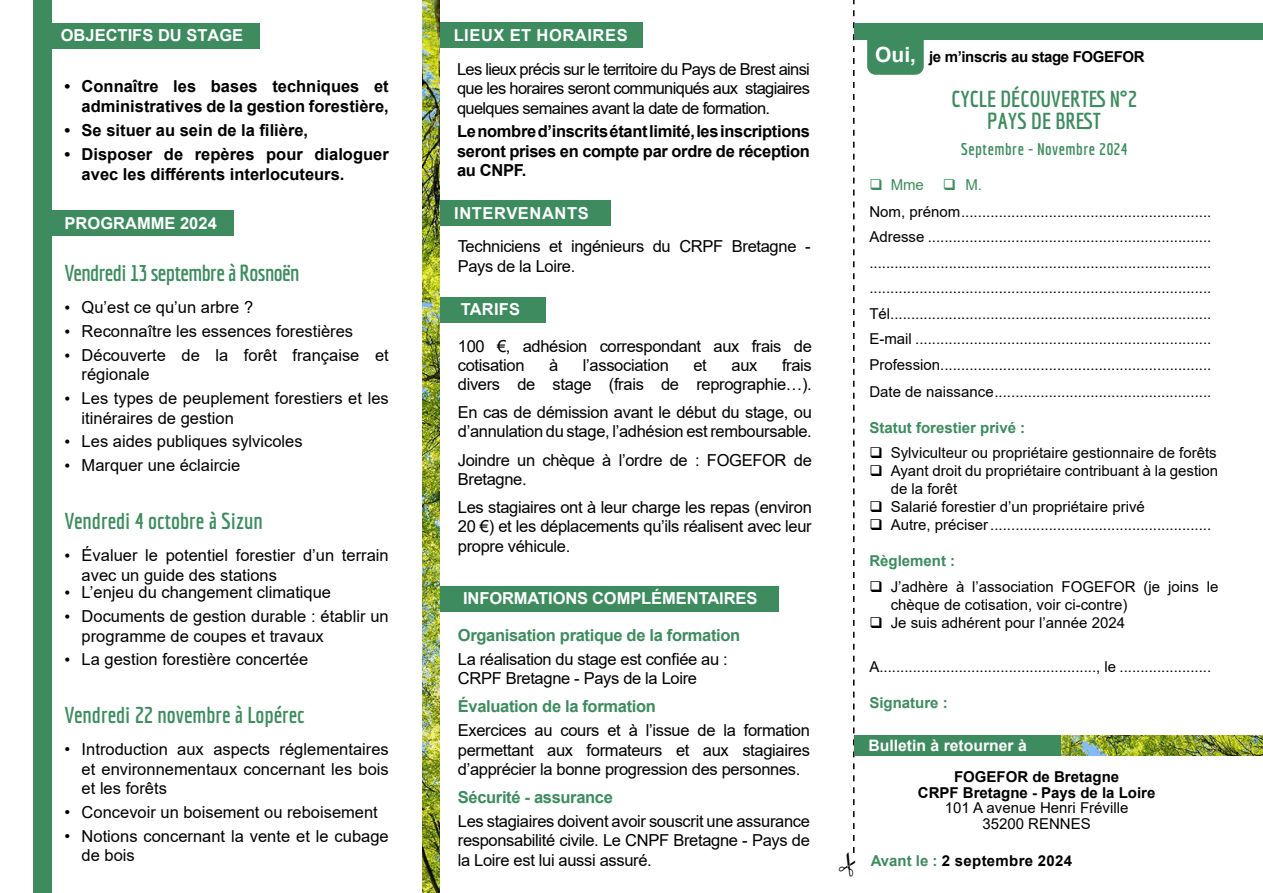
<style>
.page{position:relative;width:1263px;height:893px;background:#fff}
.page>*{position:absolute;margin:0;border:0;box-sizing:border-box;transform-origin:0 0}
.t1{font:700 22.5px/22.5px "Economica";color:#3d8b5e;text-align:center}
.t2{font:700 22.5px "Economica";letter-spacing:-.025em;color:#3d8b5e}
.t3{font:16.5px/19.5px "Arial";letter-spacing:-.02em;color:#000;text-align:justify}
.t4{font:16.5px/19.5px "Arial";color:#000}
.t5{font:700 16.5px/19.8px "Arial";color:#000;text-align:right}
.t6{font:700 16.5px "Arial";letter-spacing:-.02em;color:#3d8b5e}
.t7{font:700 16.5px "Arial";color:#fff}
.t8{font:700 16.5px "Arial";letter-spacing:.035em;color:#fff}
.t9{font:700 16.5px "Economica";letter-spacing:.03em;color:#3d8b5e}
.t10{font:700 15.75px "Arial";color:#fff}
.t11{font:15px/25.5px "Arial";color:#000}
.t12{font:700 15px/15.6px "Arial";color:#000;text-align:center}
.t13{font:700 15px "Arial";color:#3d8b5e}
.t14{font:700 15px "Arial";letter-spacing:-.025em;color:#000}
.t15{font:700 15px "Arial";letter-spacing:.02em;color:#000}
.t16{font:15px "Arial";color:#3d8b5e}
.s1{font-family:"Times New Roman"}
.s2{font-size:21px;color:#fff}
.s3{color:#3d8b5e}
</style>
<div class="page">
<div style="left:51px;top:211px;width:183px;height:25px;background:#3d8b5e"></div>
<div style="left:50px;top:23px;width:210px;height:26px;background:#3d8b5e"></div>
<div style="left:34px;top:0;width:18px;height:893px;background:#3d8b5e"></div>
<img style="left:33px;top:535px;width:1px;height:234px">
<div style="left:439px;top:22px;width:204px;height:26px;background:#3d8b5e"></div>
<div style="left:440px;top:200px;width:171px;height:26px;background:#3d8b5e"></div>
<div style="left:439px;top:297px;width:107px;height:26px;background:#3d8b5e"></div>
<div style="left:440px;top:586px;width:339px;height:26px;background:#3d8b5e"></div>
<div style="left:867px;top:31px;width:57px;height:44px;background:#3d8b5e;border-radius:9px"></div>
<div style="left:855px;top:23px;width:408px;height:17px;background:#3d8b5e"></div>
<div style="left:854px;top:735px;width:209px;height:20px;background:#3d8b5e"></div>
<img style="left:1062px;top:735px;width:201px;height:20px">
<img style="left:422px;top:0;width:17px;height:893px">
<svg style="left:853px;top:0;width:2px;height:853px"></svg>
<p class="t7" style="left:61px;top:24px;width:184px">OBJECTIFS DU STAGE</p>
<p class="t5" style="left:65px;top:77px;width:326px">• Connaître les bases techniques et administratives de la gestion forestière,</p>
<p class="t5" style="left:65px;top:121px;width:245px">• Se situer au sein de la filière,</p>
<p class="t5" style="left:82px;top:145px;width:309px;text-align:left;text-indent:-17px">• Disposer de repères pour dialoguer avec les différents interlocuteurs.</p>
<p class="t7" style="left:65px;top:211px;width:154px">PROGRAMME 2024</p>
<h1 class="t2" style="left:65px;top:260px;width:236px">Vendredi 13 septembre à Rosnoën</h1>
<p class="t4" style="left:65px;top:298px;width:190px"><span class="s1">•</span> Qu’est ce qu’un arbre ?</p>
<p class="t4" style="left:65px;top:321px;width:290px"><span class="s1">•</span> Reconnaître les essences forestières</p>
<p class="t4" style="left:82px;top:345px;width:309px;text-indent:-17px"><span class="s1">•</span> Découverte de la forêt française et régionale</p>
<p class="t4" style="left:82px;top:388px;width:309px;text-indent:-17px"><span class="s1">•</span> Les types de peuplement forestiers et les itinéraires de gestion</p>
<p class="t4" style="left:65px;top:432px;width:240px"><span class="s1">•</span> Les aides publiques sylvicoles</p>
<p class="t4" style="left:65px;top:455px;width:177px"><span class="s1">•</span> Marquer une éclaircie</p>
<h1 class="t1" style="left:65px;top:509px;width:200px">Vendredi 4 octobre à Sizun</h1>
<p class="t4" style="left:82px;top:545px;width:309px;text-indent:-17px"><span class="s1">•</span> Évaluer le potentiel forestier d’un terrain avec un guide des stations</p>
<p class="t4" style="left:65px;top:583px;width:268px"><span class="s1">•</span> L’enjeu du changement climatique</p>
<p class="t4" style="left:82px;top:606px;width:309px;text-indent:-17px"><span class="s1">•</span> Documents de gestion durable : établir un programme de coupes et travaux</p>
<p class="t4" style="left:65px;top:650px;width:245px"><span class="s1">•</span> La gestion forestière concertée</p>
<h1 class="t1" style="left:65px;top:703px;width:242px">Vendredi 22 novembre à Lopérec</h1>
<p class="t3" style="left:82px;top:740px;width:309px;text-indent:-17px">• Introduction aux aspects réglementaires et environnementaux concernant les bois et les forêts</p>
<p class="t4" style="left:65px;top:802px;width:315px">• Concevoir un boisement ou reboisement</p>
<p class="t4" style="left:82px;top:826px;width:309px;text-indent:-17px">• Notions concernant la vente et le cubage de bois</p>
<p class="t8" style="left:454px;top:23px;width:176px">LIEUX ET HORAIRES</p>
<p class="t3" style="left:457px;top:59px;width:354px">Les lieux précis sur le territoire du Pays de Brest ainsi que les horaires seront communiqués aux stagiaires quelques semaines avant la date de formation.</p>
<p class="t5" style="left:457px;top:122px;width:354px;text-align:justify">Le nombre d’inscrits étant limité, les inscriptions seront prises en compte par ordre de réception au CNPF.</p>
<p class="t8" style="left:454px;top:202px;width:136px">INTERVENANTS</p>
<p class="t3" style="left:458px;top:237px;width:354px">Techniciens et ingénieurs du CRPF Bretagne -<br>Pays de la Loire.</p>
<p class="t7" style="left:461px;top:298px;width:61px">TARIFS</p>
<p class="t3" style="left:458px;top:336px;width:356px;line-height:19px">100 €, adhésion correspondant aux frais de cotisation</p>
<p class="t3" style="left:458px;top:355px;width:355px;line-height:19px;text-align:right">frais<br>divers de stage (frais de reprographie…).</p>
<p class="t3" style="left:458px;top:402px;width:355px;line-height:19px">En cas de démission avant le début du stage, ou d’annulation du stage, l’adhésion est remboursable.</p>
<p class="t3" style="left:458px;top:451px;width:355px;line-height:19px">Joindre un chèque à l’ordre de : FOGEFOR de<br>Bretagne.</p>
<p class="t3" style="left:458px;top:497px;width:355px">Les stagiaires ont à leur charge les repas (environ 20 €) et les déplacements qu’ils réalisent avec leur propre véhicule.</p>
<p class="t3" style="left:549px;top:355px;width:11px">à</p>
<p class="t3" style="left:583px;top:355px;width:87px">l’association</p>
<p class="t3" style="left:693px;top:355px;width:15px">et</p>
<p class="t3" style="left:731px;top:355px;width:27px">aux</p>
<p class="t7" style="left:463px;top:587px;width:296px">INFORMATIONS COMPLÉMENTAIRES</p>
<p class="t6" style="left:458px;top:624px;width:284px">Organisation pratique de la formation</p>
<p class="t3" style="left:458px;top:649px;width:271px">La réalisation du stage est confiée au :<br>CRPF Bretagne - Pays de la Loire</p>
<p class="t6" style="left:458px;top:695px;width:200px">Évaluation de la formation</p>
<p class="t3" style="left:458px;top:720px;width:354px">Exercices au cours et à l’issue de la formation permettant aux formateurs et aux stagiaires d’apprécier la bonne progression des personnes.</p>
<p class="t6" style="left:458px;top:786px;width:157px">Sécurité - assurance</p>
<p class="t3" style="left:458px;top:811px;width:354px">Les stagiaires doivent avoir souscrit une assurance responsabilité civile. Le CNPF Bretagne - Pays de la Loire est lui aussi assuré.</p>
<p class="t14" style="left:875px;top:46px;width:271px"><span class="s2">Oui,</span> je m’inscris au stage FOGEFOR</p>
<h1 class="t1" style="left:951px;top:87px;width:187px">CYCLE DÉCOUVERTES N°2<br>PAYS DE BREST</h1>
<p class="t9" style="left:961px;top:140px;width:168px">Septembre - Novembre 2024</p>
<p class="t11" style="left:869px;top:171px;width:343px;line-height:27px;text-indent:74px"><span class="s3">❑ M.<br></span>Nom, prénom............................................................</p>
<p class="t11" style="left:869px;top:224px;width:343px;text-align:justify">Adresse .................................................................... .................................................................................. ..................................................................................<br>Tél.............................................................................<br>E-mail .......................................................................<br>Profession.................................................................</p>
<p class="t11" style="left:869px;top:379px;width:343px">Date de naissance....................................................</p>
<p class="t13" style="left:869px;top:417px;width:157px">Statut forestier privé :</p>
<p class="t11" style="left:869px;top:440px;width:349px">❑ Sylviculteur ou propriétaire gestionnaire de forêts</p>
<p class="t11" style="left:891px;top:462px;width:329px;line-height:18px;text-indent:-21px">❑ Ayant droit du propriétaire contribuant à la gestion de la forêt</p>
<p class="t11" style="left:869px;top:494px;width:277px">❑ Salarié forestier d’un propriétaire privé</p>
<p class="t11" style="left:869px;top:512px;width:343px">❑ Autre, préciser.....................................................</p>
<p class="t13" style="left:869px;top:550px;width:87px">Règlement :</p>
<p class="t11" style="left:891px;top:577px;width:329px;line-height:18px;text-indent:-21px">❑ J’adhère à l’association FOGEFOR (je joins le chèque de cotisation, voir ci-contre)</p>
<p class="t11" style="left:869px;top:610px;width:257px">❑ Je suis adhérent pour l’année 2024</p>
<p class="t11" style="left:869px;top:654px;width:343px">A...................................................., le ......................</p>
<p class="t13" style="left:869px;top:692px;width:80px">Signature :</p>
<p class="t16" style="left:869px;top:174px;width:56px">❑ Mme</p>
<p class="t10" style="left:868px;top:734px;width:160px">Bulletin à retourner à</p>
<p class="t12" style="left:918px;top:769px;width:239px">FOGEFOR de Bretagne<br>CRPF Bretagne - Pays de la Loire</p>
<p class="t11" style="left:945px;top:800px;width:185px;line-height:15.6px;text-align:center">101 A avenue Henri Fréville<br>35200 RENNES</p>
<p class="t15" style="left:871px;top:850px;width:203px"><span class="s3">Avant le :</span> 2 septembre 2024</p>
</div>
